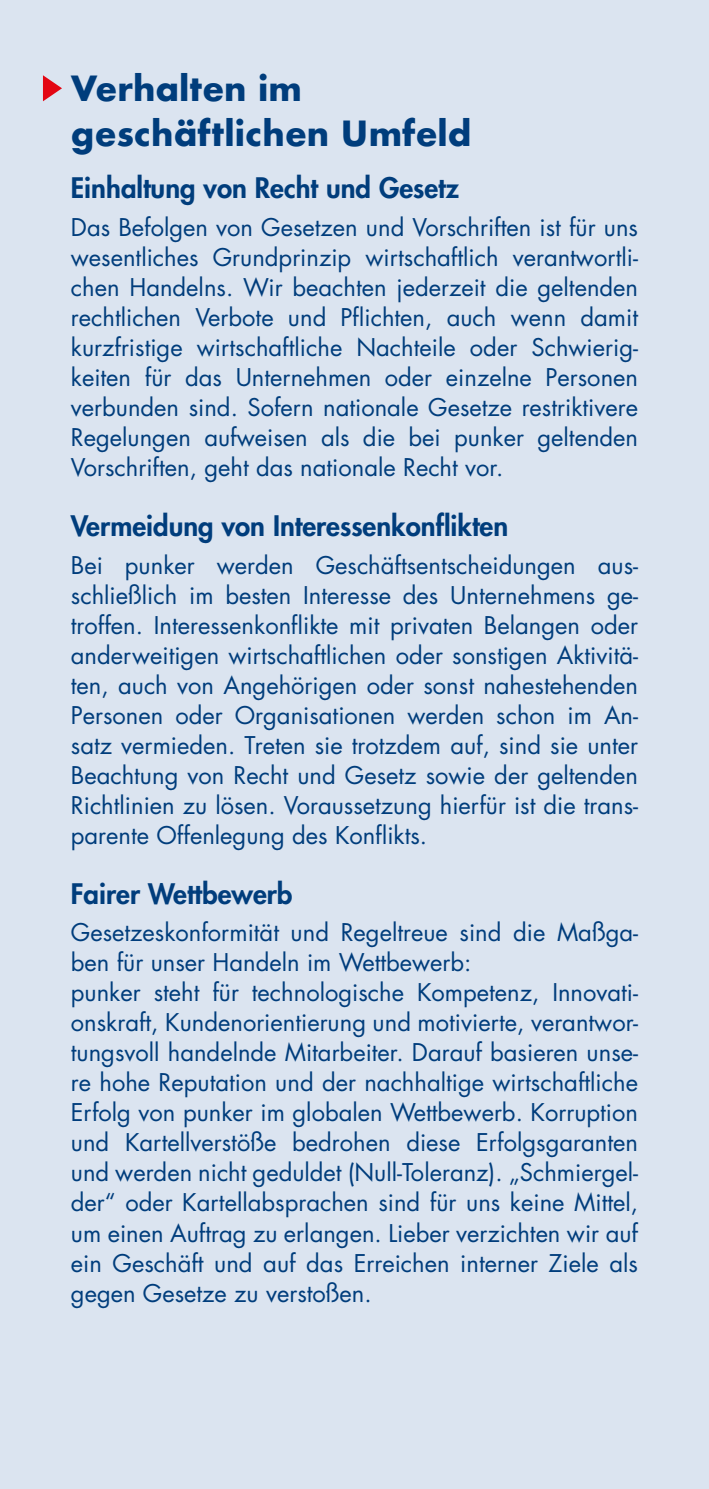
<style>
.page{position:relative;width:709px;height:1489px;background:#fff}
.page>*{position:absolute;margin:0;border:0;box-sizing:border-box;transform-origin:0 0}
.t1{font:700 33.75px/45px "Futura";color:#003d7c}
.t2{font:800 27.5px "Futura";color:#003d7c}
.t3{font:23.75px/30px "Futura";color:#003d7c;text-align:justify}
</style>
<div class="page">
<div style="left:0;top:0;width:709px;height:1488px;background:#dbe4f0"></div>
<svg style="left:43px;top:75px;width:19px;height:26px"></svg>
<h1 class="t1" style="left:71px;top:66px;width:402px">Verhalten im geschäftlichen Umfeld</h1>
<p class="t2" style="left:71px;top:170px;width:389px">Einhaltung von Recht und Gesetz</p>
<p class="t3" style="left:71px;top:212px;width:568px">Das Befolgen von Gesetzen und Vorschriften ist für uns wesentliches Grundprinzip wirtschaftlich verantwortli&shy;chen Handelns. Wir beachten jederzeit die geltenden rechtlichen Verbote und Pflichten, auch wenn damit kurzfristige wirtschaftliche Nachteile oder Schwierig&shy;keiten für das Unternehmen oder einzelne Personen verbunden sind. Sofern nationale Gesetze restriktivere Regelungen aufweisen als die bei punker geltenden Vorschriften, geht das nationale Recht vor.</p>
<p class="t2" style="left:71px;top:507px;width:439px">Vermeidung von Interessenkonflikten</p>
<p class="t3" style="left:71px;top:550px;width:568px">Bei punker werden Geschäftsentscheidungen aus&shy;schließlich im besten Interesse des Unternehmens ge&shy;troffen. Interessenkonflikte mit privaten Belangen oder anderweitigen wirtschaftlichen oder sonstigen Aktivitä&shy;ten, auch von Angehörigen oder sonst nahestehenden Personen oder Organisationen werden schon im An&shy;satz vermieden. Treten sie trotzdem auf, sind sie unter Beachtung von Recht und Gesetz sowie der geltenden Richtlinien zu lösen. Voraussetzung hierfür ist die trans&shy;parente Offenlegung des Konflikts.</p>
<p class="t2" style="left:71px;top:875px;width:223px">Fairer Wettbewerb</p>
<p class="t3" style="left:71px;top:917px;width:569px;text-align:left">Gesetzeskonformität und Regeltreue sind die Maßga&shy;ben für unser Handeln im Wettbewerb:<br>punker steht für technologische Kompetenz, Innovati&shy;onskraft, Kundenorientierung und motivierte, verantwor&shy;tungsvoll handelnde Mitarbeiter. Darauf basieren unse&shy;re hohe Reputation und der nachhaltige wirtschaftliche Erfolg von punker im globalen Wettbewerb. Korruption und Kartellverstöße bedrohen diese Erfolgsgaranten und werden nicht geduldet (Null-Toleranz). „Schmiergel&shy;der“ oder Kartellabsprachen sind für uns keine Mittel, um einen Auftrag zu erlangen. Lieber verzichten wir auf ein Geschäft und auf das Erreichen interner Ziele als gegen Gesetze zu verstoßen.</p>
</div>
